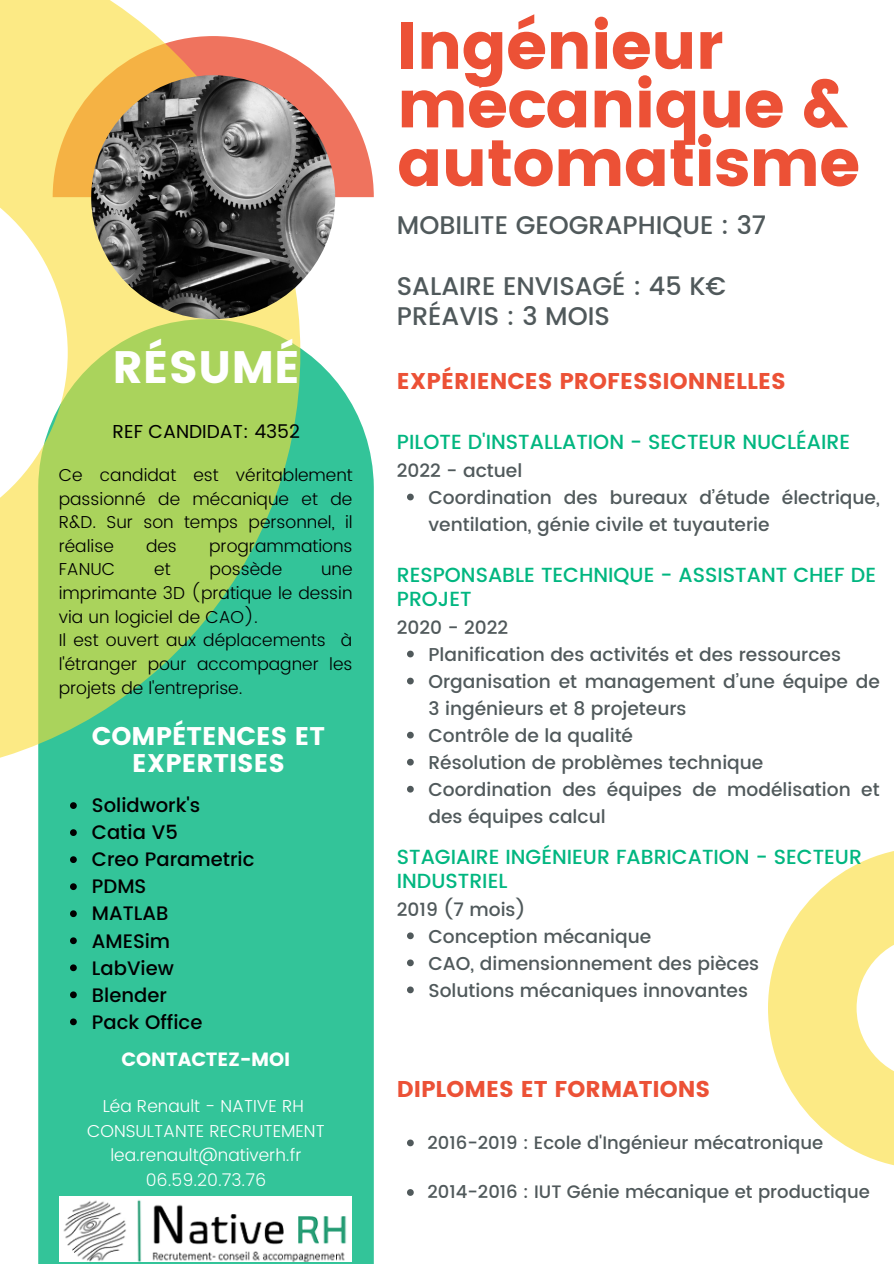
<style>
.page{position:relative;width:894px;height:1264px;background:#fff}
.page>*{position:absolute;margin:0;border:0;box-sizing:border-box;transform-origin:0 0}
.t1{font:65.7px/58.5px "Poppins";letter-spacing:-.02em;color:#ec5136}
.t2{font:45.45px "Poppins";color:#fff}
.t3{font:500 25.5px/30.5px "Poppins";color:#50595b}
.t4{font:25.5px/27px "Poppins";color:#fff;text-align:center}
.t5{font:22.8px "Poppins";color:#ec5136}
.t6{font:500 20.4px/23.7px "Poppins";color:#01b680}
.t7{font:500 19.5px/27px "Poppins";color:#000}
.t8{font:19.2px "Poppins";color:#fff}
.t9{font:18.75px "Poppins";color:#000}
.t10{font:500 18.6px/27px "Poppins";color:#50595b}
.t11{font:500 18px "Poppins";color:#50595b}
.t12{font:300 17.25px/23.7px "Poppins";color:#000;text-align:justify}
.t13{font:300 17.25px/24.8px "Poppins";color:#fff;text-align:center}
</style>
<div class="page">
<div style="left:39px;top:348px;width:335px;height:915px;background:#33c499"></div>
<svg style="left:301px;top:62px;width:73px;height:135px;fill:#ef735e"></svg>
<svg style="left:0;top:0;width:301px;height:775px;background:#b4d683"></svg>
<svg style="left:768px;top:851px;width:125px;height:314px;fill:#fcea85"></svg>
<img style="left:91px;top:75px;width:244px;height:244px;border-radius:50%">
<img style="left:59px;top:1196px;width:292px;height:65px">
<svg style="left:407px;top:493px;width:6px;height:7px"></svg>
<svg style="left:407px;top:650px;width:6px;height:7px"></svg>
<svg style="left:407px;top:677px;width:6px;height:7px"></svg>
<svg style="left:407px;top:731px;width:6px;height:7px"></svg>
<svg style="left:407px;top:758px;width:6px;height:7px"></svg>
<svg style="left:407px;top:785px;width:6px;height:7px"></svg>
<svg style="left:407px;top:1139px;width:6px;height:7px"></svg>
<svg style="left:407px;top:1189px;width:6px;height:6px"></svg>
<svg style="left:407px;top:932px;width:6px;height:7px"></svg>
<svg style="left:407px;top:959px;width:6px;height:7px"></svg>
<svg style="left:407px;top:986px;width:6px;height:7px"></svg>
<svg style="left:70px;top:802px;width:7px;height:7px"></svg>
<svg style="left:70px;top:829px;width:7px;height:7px"></svg>
<svg style="left:70px;top:856px;width:7px;height:7px"></svg>
<svg style="left:70px;top:883px;width:7px;height:7px"></svg>
<svg style="left:70px;top:910px;width:7px;height:7px"></svg>
<svg style="left:70px;top:937px;width:7px;height:7px"></svg>
<svg style="left:70px;top:964px;width:7px;height:7px"></svg>
<svg style="left:70px;top:991px;width:7px;height:7px"></svg>
<svg style="left:70px;top:1018px;width:7px;height:7px"></svg>
<h2 class="t2" style="left:112px;top:340px;width:189px">RÉSUMÉ</h2>
<p class="t9" style="left:113px;top:421px;width:189px">REF CANDIDAT: 4352</p>
<p class="t12" style="left:59px;top:463px;width:295px">Ce candidat est véritablement passionné de mécanique et de R&amp;D. Sur son temps personnel, il réalise</p>
<p class="t12" style="left:146px;top:534px;width:32px">des</p>
<p class="t12" style="left:209px;top:534px;width:145px">programmations</p>
<p class="t12" style="left:59px;top:557px;width:58px">FANUC</p>
<p class="t12" style="left:154px;top:557px;width:18px">et</p>
<p class="t12" style="left:209px;top:557px;width:74px">possède</p>
<p class="t12" style="left:59px;top:557px;width:295px;text-align:left;text-indent:262px">une imprimante 3D (pratique le dessin via un logiciel de CAO).<br>Il est ouvert aux déplacements à l'étranger pour accompagner les projets de l'entreprise.</p>
<h3 class="t4" style="left:92px;top:722px;width:234px">COMPÉTENCES ET<br>EXPERTISES</h3>
<p class="t7" style="left:92px;top:792px;width:164px">Solidwork's<br>Catia V5<br>Creo Parametric<br>PDMS<br>MATLAB<br>AMESim<br>LabView<br>Blender<br>Pack Office</p>
<p class="t8" style="left:121px;top:1047px;width:170px">CONTACTEZ-MOI</p>
<p class="t13" style="left:87px;top:1093px;width:239px">Léa Renault - NATIVE RH<br>CONSULTANTE RECRUTEMENT lea.renault@nativerh.fr<br>06.59.20.73.76</p>
<h1 class="t1" style="left:397px;top:17px;width:465px">Ingénieur mécanique &amp; automatisme</h1>
<h3 class="t3" style="left:397px;top:210px;width:370px">MOBILITE GEOGRAPHIQUE : 37</h3>
<h3 class="t3" style="left:397px;top:271px;width:330px">SALAIRE ENVISAGÉ : 45 K€<br>PRÉAVIS : 3 MOIS</h3>
<p class="t5" style="left:397px;top:367px;width:390px">EXPÉRIENCES PROFESSIONNELLES</p>
<p class="t6" style="left:397px;top:430px;width:454px">PILOTE D'INSTALLATION - SECTEUR NUCLÉAIRE</p>
<p class="t10" style="left:397px;top:457px;width:127px">2022 - actuel</p>
<p class="t10" style="left:428px;top:484px;width:452px">Coordination des bureaux d’étude électrique, ventilation, génie civile et tuyauterie</p>
<p class="t6" style="left:397px;top:563px;width:480px">RESPONSABLE TECHNIQUE - ASSISTANT CHEF DE<br>PROJET</p>
<p class="t10" style="left:397px;top:614px;width:113px">2020 - 2022</p>
<p class="t10" style="left:428px;top:641px;width:452px">Planification des activités et des ressources Organisation et management d’une équipe de 3 ingénieurs et 8 projeteurs<br>Contrôle de la qualité<br>Résolution de problèmes technique Coordination des équipes de modélisation et des équipes calcul</p>
<p class="t6" style="left:397px;top:845px;width:466px">STAGIAIRE INGÉNIEUR FABRICATION - SECTEUR<br>INDUSTRIEL</p>
<p class="t10" style="left:397px;top:895px;width:130px">2019 (7 mois)</p>
<p class="t10" style="left:428px;top:922px;width:332px">Conception mécanique<br>CAO, dimensionnement des pièces<br>Solutions mécaniques innovantes</p>
<p class="t5" style="left:397px;top:1075px;width:315px">DIPLOMES ET FORMATIONS</p>
<p class="t11" style="left:427px;top:1131px;width:397px">2016-2019 : Ecole d'Ingénieur mécatronique</p>
<p class="t11" style="left:427px;top:1181px;width:444px">2014-2016 : IUT Génie mécanique et productique</p>
</div>
